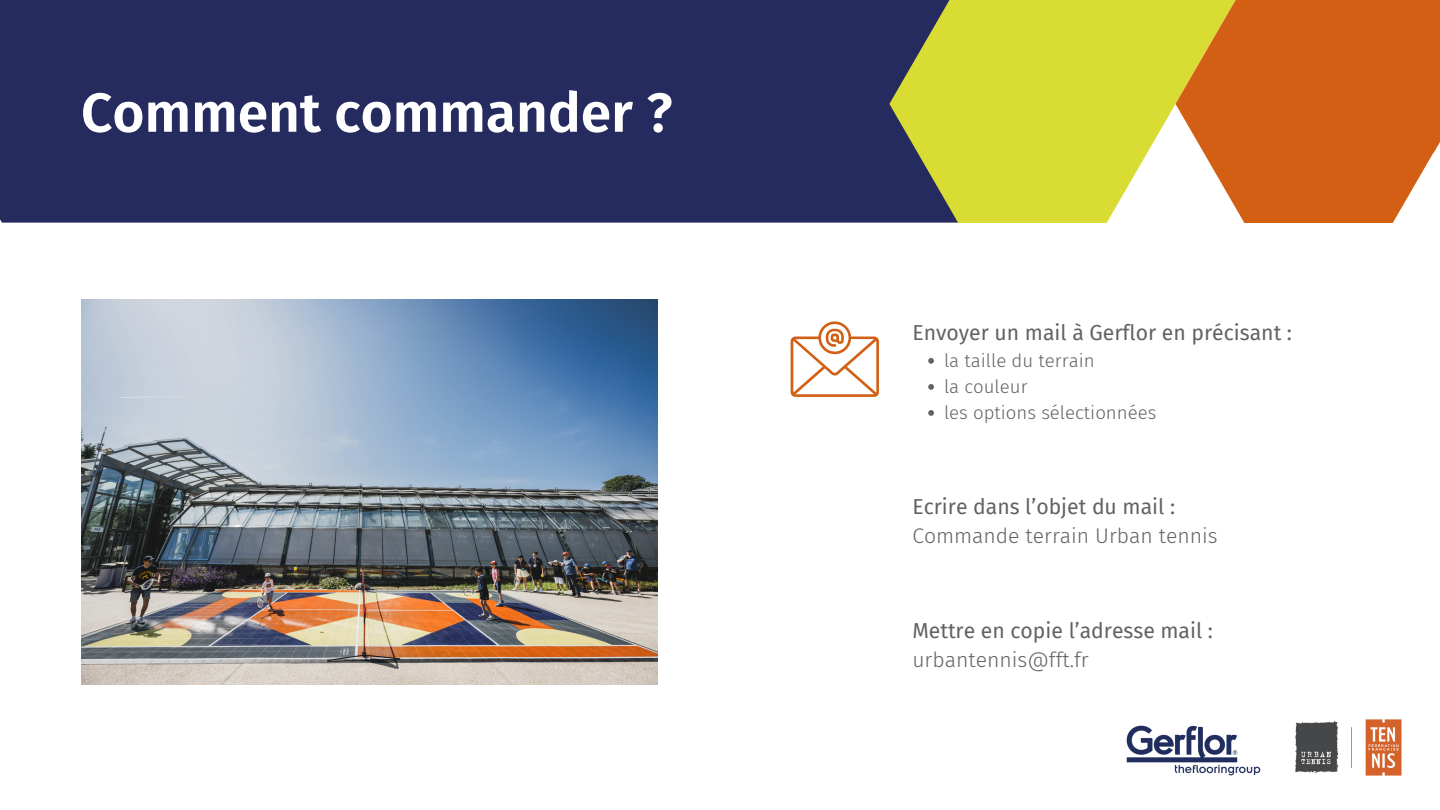
<style>
.page{position:relative;width:1440px;height:810px;background:#fff}
.page>*{position:absolute;margin:0;border:0;box-sizing:border-box;transform-origin:0 0}
.t1{font:600 55px "Fira Sans";color:#fff}
.t2{font:21.2px/29.2px "Fira Sans";color:#626261}
.t3{font:300 21.2px/29.2px "Fira Sans";color:#626261}
.t4{font:300 18.6px "Fira Sans";color:#626261}
.s1{font-weight:400}
.s2{font-weight:300}
</style>
<div class="page">
<div style="left:0;top:0;width:1108px;height:223px;background:#262b5f"></div>
<img style="left:1295px;top:719px;width:107px;height:57px">
<img style="left:1126px;top:725px;width:135px;height:51px">
<svg style="left:791px;top:321px;width:88px;height:76px"></svg>
<svg style="left:889px;top:0;width:287px;height:223px;fill:#d9dc32"></svg>
<svg style="left:1176px;top:0;width:264px;height:223px;background:#d6752d"></svg>
<img style="left:81px;top:300px;width:577px;height:384px">
<svg style="left:928px;top:358px;width:6px;height:6px"></svg>
<svg style="left:928px;top:384px;width:6px;height:6px"></svg>
<svg style="left:928px;top:410px;width:6px;height:6px"></svg>
<p class="t1" style="left:81px;top:80px;width:593px">Comment commander ?</p>
<h2 class="t2" style="left:912px;top:319px;width:381px">Envoyer un mail à Gerflor en précisant :</h2>
<p class="t4" style="left:944px;top:350px;width:152px">la taille du terrain</p>
<p class="t4" style="left:944px;top:376px;width:85px">la couleur</p>
<p class="t4" style="left:944px;top:402px;width:214px">les options sélectionnées</p>
<h2 class="t3" style="left:912px;top:492px;width:307px"><span class="s1">Ecrire dans l’objet du mail :<br></span>Commande terrain Urban tennis</h2>
<h2 class="t2" style="left:912px;top:616px;width:302px">Mettre en copie l’adresse mail : <span class="s2">urbantennis@fft.fr</span></h2>
</div>
